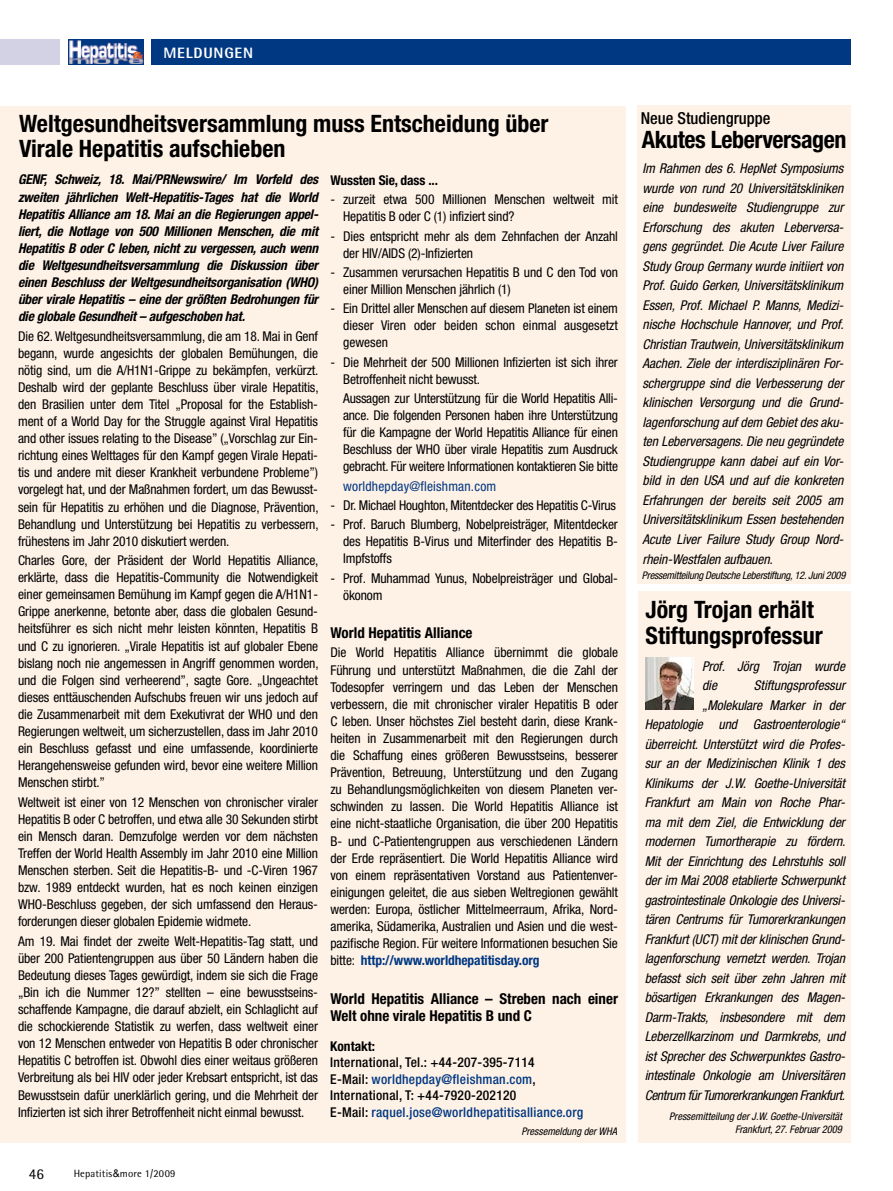
<style>
.page{position:relative;width:893px;height:1191px;background:#fff}
.page>*{position:absolute;margin:0;border:0;box-sizing:border-box;transform-origin:0 0}
.t1{font:700 condensed 24px/25.5px "Helvetica Neue";color:#000}
.t2{font:700 condensed 24px "Helvetica Neue";letter-spacing:-.02em;color:#000}
.t3{font:500 condensed 16.5px "Helvetica Neue";color:#000}
.t4{font:700 condensed 15px/17.1px "Helvetica Neue";color:#000}
.t5{font:800 15px "Rotis Semi Sans";letter-spacing:.05em;color:#fff}
.t6{font:15px "Rotis Semi Sans";color:#000}
.t7{font:condensed 13.5px/17.1px "Helvetica Neue";letter-spacing:-.01em;color:#000;text-align:justify}
.t8{font:italic condensed 13.5px/19.5px "Helvetica Neue";letter-spacing:-.01em;color:#000}
.t9{font:italic 700 condensed 13.5px/17.1px "Helvetica Neue";letter-spacing:-.015em;color:#000;text-align:justify}
.t10{font:500 condensed 13.5px/16.5px "Helvetica Neue";letter-spacing:.02em;color:#000}
.t11{font:700 condensed 13.5px "Helvetica Neue";letter-spacing:-.01em;color:#000}
.t12{font:condensed 13.5px "Helvetica Neue";letter-spacing:.015em;color:#003882}
.t13{font:italic condensed 10.5px/13.5px "Helvetica Neue";color:#000;text-align:right}
.t14{font:italic condensed 10.5px "Helvetica Neue";letter-spacing:-.02em;color:#000}
.t15{font:10.5px "Rotis Semi Sans";letter-spacing:.015em;color:#000}
.s1{font-weight:700;color:#003882}
.s2{color:#003882}
.s3{font-family:"Arial"}
</style>
<div class="page">
<div style="left:638px;top:591px;width:212px;height:552px;background:#fef1e6"></div>
<div style="left:151px;top:39px;width:699px;height:25px;background:#003882"></div>
<div style="left:0;top:39px;width:60px;height:25px;background:#d3d1e4"></div>
<div style="left:0;top:106px;width:626px;height:1036px;background:#fef1e6"></div>
<img style="left:69px;top:40px;width:74px;height:25px">
<img style="left:646px;top:658px;width:47px;height:51px">
<div style="left:637px;top:106px;width:213px;height:478px;background:#fef1e6"></div>
<p class="t5" style="left:163px;top:43px;width:91px">MELDUNGEN</p>
<h1 class="t1" style="left:19px;top:110px;width:531px">Weltgesundheitsversammlung muss Entscheidung über<br>Virale Hepatitis aufschieben</h1>
<p class="t9" style="left:18px;top:171px;width:302px">GENF, Schweiz, 18. Mai/PRNewswire/ Im Vorfeld des zweiten jährlichen Welt-Hepatitis-Tages hat die World Hepatitis Alliance am 18. Mai an die Regierungen appel&shy;liert, die Notlage von 500 Millionen Menschen, die mit Hepatitis B oder C leben, nicht zu vergessen, auch wenn die Weltgesundheitsversammlung die Diskussion über einen Beschluss der Weltgesundheitsorganisation (WHO) über virale Hepatitis – eine der größten Bedrohungen für die globale Gesundheit – aufgeschoben hat.</p>
<p class="t7" style="left:18px;top:327px;width:302px">Die 62. Weltgesundheitsversammlung, die am 18. Mai in Genf begann, wurde angesichts der globalen Bemühungen, die nötig sind, um die A/H1N1-Grippe zu bekämpfen, verkürzt.<br>Deshalb wird der geplante Beschluss über virale Hepatitis, den Brasilien unter dem Titel „Proposal for the Establish&shy;ment of a World Day for the Struggle against Viral Hepatitis and other issues relating to the Disease” („Vorschlag zur Ein&shy;richtung eines Welttages für den Kampf gegen Virale Hepati&shy;tis und andere mit dieser Krankheit verbundene Probleme”) vorgelegt hat, und der Maßnahmen fordert, um das Bewusst&shy;sein für Hepatitis zu erhöhen und die Diagnose, Prävention, Behandlung und Unterstützung bei Hepatitis zu verbessern, frühestens im Jahr 2010 diskutiert werden.</p>
<p class="t7" style="left:18px;top:551px;width:302px">Charles Gore, der Präsident der World Hepatitis Alliance, erklärte, dass die Hepatitis-Community die Notwendigkeit einer gemeinsamen Bemühung im Kampf gegen die A/H1N1- Grippe anerkenne, betonte aber, dass die globalen Gesund&shy;heitsführer es sich nicht mehr leisten könnten, Hepatitis B und C zu ignorieren. „Virale Hepatitis ist auf globaler Ebene bislang noch nie angemessen in Angriff genommen worden, und die Folgen sind verheerend”, sagte Gore. „Ungeachtet dieses enttäuschenden Aufschubs freuen wir uns jedoch auf die Zusammenarbeit mit dem Exekutivrat der WHO und den Regierungen weltweit, um sicherzustellen, dass im Jahr 2010 ein Beschluss gefasst und eine umfassende, koordinierte Herangehensweise gefunden wird, bevor eine weitere Million Menschen stirbt.”</p>
<p class="t7" style="left:18px;top:793px;width:302px">Weltweit ist einer von 12 Menschen von chronischer viraler Hepatitis B oder C betroffen, und etwa alle 30 Sekunden stirbt ein Mensch daran. Demzufolge werden vor dem nächsten Treffen der World Health Assembly im Jahr 2010 eine Million Menschen sterben. Seit die Hepatitis-B- und -C-Viren 1967 bzw. 1989 entdeckt wurden, hat es noch keinen einzigen WHO-Beschluss gegeben, der sich umfassend den Heraus&shy;forderungen dieser globalen Epidemie widmete.</p>
<p class="t7" style="left:18px;top:932px;width:302px">Am 19. Mai findet der zweite Welt-Hepatitis-Tag statt, und über 200 Patientengruppen aus über 50 Ländern haben die Bedeutung dieses Tages gewürdigt, indem sie sich die Frage „Bin ich die Nummer 12?” stellten – eine bewusstseins&shy;schaffende Kampagne, die darauf abzielt, ein Schlaglicht auf die schockierende Statistik zu werfen, dass weltweit einer von 12 Menschen entweder von Hepatitis B oder chronischer Hepatitis C betroffen ist. Obwohl dies einer weitaus größeren Verbreitung als bei HIV oder jeder Krebsart entspricht, ist das Bewusstsein dafür unerklärlich gering, und die Mehrheit der Infizierten ist sich ihrer Betroffenheit nicht einmal bewusst.</p>
<p class="t11" style="left:330px;top:172px;width:109px">Wussten Sie, dass ...</p>
<p class="t7" style="left:343px;top:191px;width:276px;text-indent:-13px">- zurzeit etwa 500 Millionen Menschen weltweit mit<br>Hepatitis B oder C (1) infiziert sind?</p>
<p class="t7" style="left:343px;top:227px;width:276px;text-indent:-13px">- Dies entspricht mehr als dem Zehnfachen der Anzahl der HIV/AIDS (2)-Infizierten</p>
<p class="t7" style="left:343px;top:263px;width:276px;text-indent:-13px">- Zusammen verursachen Hepatitis B und C den Tod von einer Million Menschen jährlich (1)</p>
<p class="t7" style="left:343px;top:300px;width:276px;text-indent:-13px">- Ein Drittel aller Menschen auf diesem Planeten ist einem dieser Viren oder beiden schon einmal ausgesetzt gewesen</p>
<p class="t7" style="left:343px;top:353px;width:276px;text-indent:-13px">- Die Mehrheit der 500 Millionen Infizierten ist sich ihrer<br>Betroffenheit nicht bewusst.</p>
<p class="t7" style="left:343px;top:389px;width:276px">Aussagen zur Unterstützung für die World Hepatitis Alli&shy;ance. Die folgenden Personen haben ihre Unterstützung für die Kampagne der World Hepatitis Alliance für einen Beschluss der WHO über virale Hepatitis zum Ausdruck gebracht. Für weitere Informationen kontaktieren Sie bitte</p>
<p class="t12" style="left:343px;top:478px;width:155px">worldhepday@fleishman.com</p>
<p class="t7" style="left:330px;top:496px;width:287px">- Dr. Michael Houghton, Mitentdecker des Hepatitis C-Virus</p>
<p class="t7" style="left:343px;top:516px;width:276px;text-indent:-13px">- Prof. Baruch Blumberg, Nobelpreisträger, Mitentdecker des Hepatitis B-Virus und Miterfinder des Hepatitis B-Impfstoffs</p>
<p class="t7" style="left:343px;top:569px;width:276px;text-indent:-13px">- Prof. Muhammad Yunus, Nobelpreisträger und Global&shy;ökonom</p>
<p class="t4" style="left:330px;top:624px;width:144px">World Hepatitis Alliance</p>
<p class="t7" style="left:330px;top:644px;width:289px">Die World Hepatitis Alliance übernimmt die globale Führung und unterstützt Maßnahmen, die die Zahl der Todesopfer verringern und das Leben der Menschen verbessern, die mit chronischer viraler Hepatitis B oder C leben. Unser höchstes Ziel besteht darin, diese Krank&shy;heiten in Zusammenarbeit mit den Regierungen durch die Schaffung eines größeren Bewusstseins, besserer Prävention, Betreuung, Unterstützung und den Zugang zu Behandlungsmöglichkeiten von diesem Planeten ver&shy;schwinden zu lassen. Die World Hepatitis Alliance ist eine nicht-staatliche Organisation, die über 200 Hepatitis B- und C-Patientengruppen aus verschiedenen Ländern der Erde repräsentiert. Die World Hepatitis Alliance wird von einem repräsentativen Vorstand aus Patientenver&shy;einigungen geleitet, die aus sieben Weltregionen gewählt werden: Europa, östlicher Mittelmeerraum, Afrika, Nord&shy;amerika, Südamerika, Australien und Asien und die west&shy;pazifische Region. Für weitere Informationen besuchen Sie bitte: <span class="s1">http://www.worldhepatitisday.org</span></p>
<p class="t4" style="left:330px;top:989px;width:289px">World Hepatitis Alliance – Streben nach einer<br>Welt ohne virale Hepatitis B und C</p>
<p class="t11" style="left:330px;top:1037px;width:46px">Kontakt:</p>
<p class="t10" style="left:330px;top:1054px;width:255px">International, Tel.: +44-207-395-7114<br>E-Mail: <span class="s2">worldhepday@fleishman.com</span>, International, T: +44-7920-202120<br>E-Mail: <span class="s2">raquel.jose@worldhepatitisalliance.org</span></p>
<p class="t13" style="left:521px;top:1124px;width:97px">Pressemeldung der WHA</p>
<p class="t6" style="left:29px;top:1165px;width:17px">46</p>
<p class="t15" style="left:74px;top:1167px;width:103px">Hepatitis<span class="s3">&amp;</span>more 1/2009</p>
<p class="t3" style="left:641px;top:108px;width:131px">Neue Studiengruppe</p>
<h1 class="t2" style="left:642px;top:125px;width:206px">Akutes Leberversagen</h1>
<p class="t8" style="left:642px;top:159px;width:203px;text-align:justify">Im Rahmen des 6. HepNet Symposiums wurde von rund 20 Universitätskliniken eine bundesweite Studiengruppe zur Erforschung des akuten Leberversa&shy;gens gegründet. Die Acute Liver Failure Study Group Germany wurde initiiert von Prof. Guido Gerken, Universitätsklinikum Essen, Prof. Michael P. Manns, Medizi&shy;nische Hochschule Hannover, und Prof.<br>Christian Trautwein, Universitätsklinikum Aachen. Ziele der interdisziplinären For&shy;schergruppe sind die Verbesserung der klinischen Versorgung und die Grund&shy;lagenforschung auf dem Gebiet des aku&shy;ten Leberversagens. Die neu gegründete Studiengruppe kann dabei auf ein Vor&shy;bild in den USA und auf die konkreten Erfahrungen der bereits seit 2005 am Universitätsklinikum Essen bestehenden Acute Liver Failure Study Group Nord&shy;rhein-Westfalen aufbauen.</p>
<p class="t14" style="left:642px;top:569px;width:205px">Pressemitteilung Deutsche Leberstiftung, 12. Juni 2009</p>
<h1 class="t1" style="left:646px;top:596px;width:179px">Jörg Trojan erhält<br>Stiftungsprofessur</h1>
<p class="t8" style="left:702px;top:656px;width:144px">Prof. Jörg Trojan wurde die</p>
<p class="t8" style="left:645px;top:675px;width:202px;text-align:right">Stiftungsprofessur<br>„Molekulare Marker in der Hepatologie und Gastroenterologie“ überreicht. Unterstützt wird die Profes&shy;sur an der Medizinischen Klinik 1 des Klinikums der J.W. Goethe-Universität Frankfurt am Main von Roche Phar&shy;ma mit dem Ziel, die Entwicklung der modernen Tumortherapie zu fördern.<br>Mit der Einrichtung des Lehrstuhls soll der im Mai 2008 etablierte Schwerpunkt gastrointestinale Onkologie des Universi&shy;tären Centrums für Tumorerkrankungen Frankfurt (UCT) mit der klinischen Grund&shy;lagenforschung vernetzt werden. Trojan befasst sich seit über zehn Jahren mit bösartigen Erkrankungen des Magen-Darm-Trakts, insbesondere mit dem Leberzellkarzinom und Darmkrebs, und ist Sprecher des Schwerpunktes Gastro&shy;intestinale Onkologie am Universitären Centrum für Tumorerkrankungen Frankfurt.</p>
<p class="t13" style="left:669px;top:1109px;width:174px">Pressemitteilung der J.W. Goethe-Universität<br>Frankfurt, 27. Februar 2009</p>
</div>
